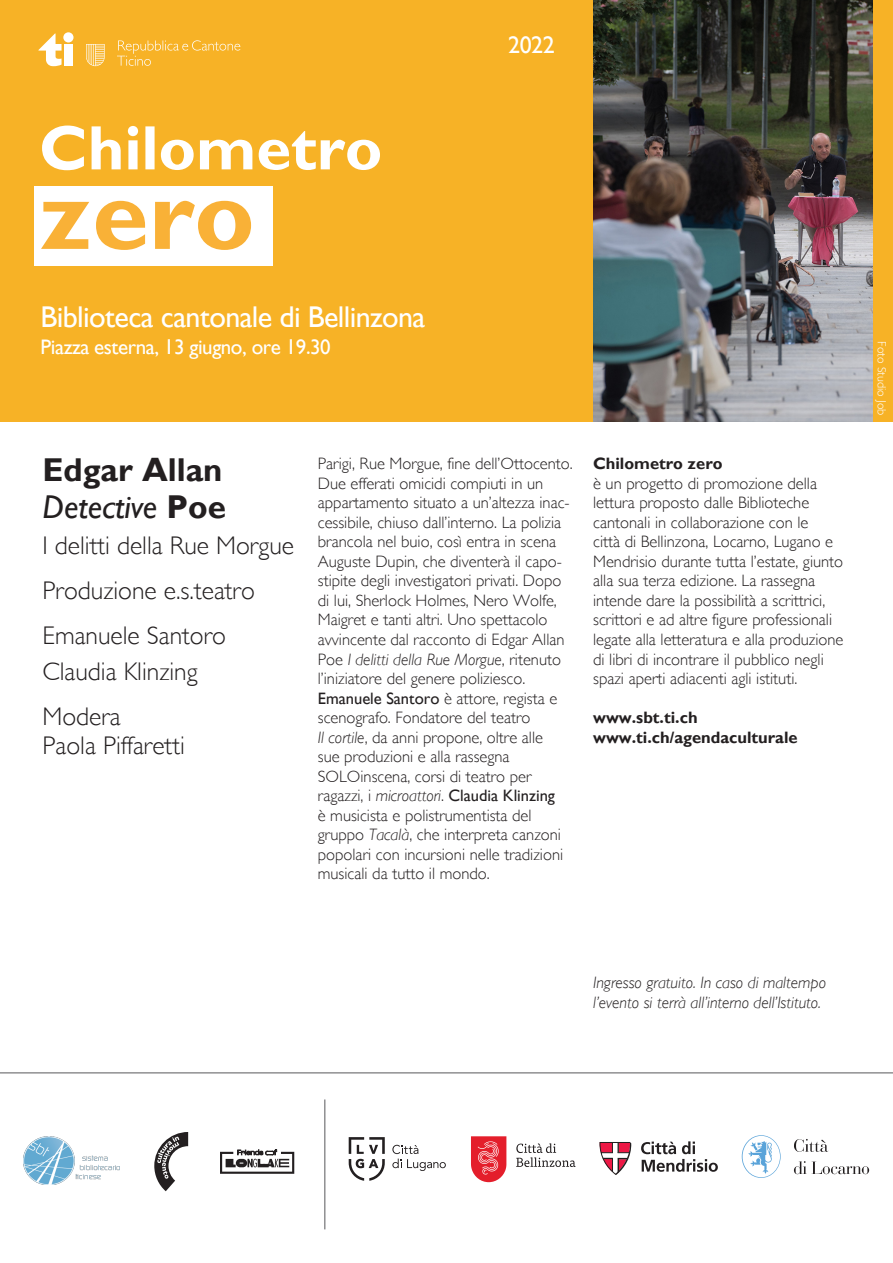
<style>
.page{position:relative;width:893px;height:1263px;background:#fff}
.page>*{position:absolute;margin:0;border:0;box-sizing:border-box;transform-origin:0 0}
.t1{font:700 102px "Gill Sans";color:#f9b137}
.t2{font:700 63px "Gill Sans";color:#fff}
.t3{font:italic 33px "Gill Sans";color:#231f20}
.t4{font:700 33px "Gill Sans";color:#231f20}
.t5{font:30px "Gill Sans";letter-spacing:-.02em;color:#fff}
.t6{font:300 25.5px "Gill Sans";color:#231f20}
.t7{font:24px "Gill Sans";color:#fff}
.t8{font:21px "Gill Sans";letter-spacing:-.02em;color:#fff}
.t9{font:300 16.5px/19.5px "Gill Sans";color:#231f20}
.t10{font:italic 300 16.5px/19.5px "Gill Sans";color:#231f20}
.t11{font:700 16.5px/19.5px "Gill Sans";color:#231f20}
.t12{font:16.5px "Gill Sans";color:#231f20}
.t13{font:300 12px "Gill Sans";color:#fff}
.s1{font-weight:700;font-style:normal}
.s2{font-style:italic}
.s3{font-weight:400}
.s4{font-weight:300}
.s5{font-weight:300;font-style:italic}
</style>
<div class="page">
<svg style="left:794px;top:1139px;width:75px;height:35px"></svg>
<svg style="left:742px;top:1135px;width:39px;height:43px"></svg>
<svg style="left:349px;top:1137px;width:36px;height:44px"></svg>
<svg style="left:392px;top:1145px;width:54px;height:26px"></svg>
<svg style="left:471px;top:1136px;width:35px;height:46px;background:#e84853"></svg>
<svg style="left:516px;top:1143px;width:59px;height:24px"></svg>
<svg style="left:599px;top:1142px;width:33px;height:33px"></svg>
<svg style="left:641px;top:1141px;width:77px;height:31px"></svg>
<img style="left:23px;top:1136px;width:96px;height:48px">
<svg style="left:220px;top:1149px;width:74px;height:25px"></svg>
<svg style="left:154px;top:1132px;width:34px;height:59px"></svg>
<hr style="left:0;top:1073px;width:893px;height:1px;background:#57585a">
<hr style="left:325px;top:1099px;width:1px;height:130px;background:#57585a">
<div style="left:0;top:0;width:893px;height:421px;background:#f7b226"></div>
<div style="left:34px;top:186px;width:239px;height:80px;background:#fff"></div>
<div style="left:64px;top:44px;width:9px;height:22px;background:#fff"></div>
<div style="left:63px;top:32px;width:11px;height:10px;background:#fff;border-radius:50%"></div>
<svg style="left:38px;top:34px;width:24px;height:32px"></svg>
<svg style="left:117px;top:40px;width:123px;height:26px;background:#f7b839"></svg>
<svg style="left:86px;top:44px;width:19px;height:22px"></svg>
<img style="left:593px;top:0;width:279px;height:421px">
<p class="t2" style="left:39px;top:111px;width:345px">Chilometro</p>
<p class="t1" style="left:39px;top:154px;width:217px">zero</p>
<p class="t7" style="left:508px;top:31px;width:48px">2022</p>
<p class="t5" style="left:41px;top:299px;width:386px">Biblioteca cantonale di Bellinzona</p>
<p class="t8" style="left:41px;top:334px;width:292px">Piazza esterna, 13 giugno, ore 19.30</p>
<p class="t13" style="left:889px;top:341px;width:75px;rotate:90deg">Foto Studio Job</p>
<p class="t4" style="left:43px;top:450px;width:181px">Edgar Allan</p>
<p class="t3" style="left:43px;top:488px;width:185px">Detective <span class="s1">Poe</span></p>
<p class="t6" style="left:43px;top:531px;width:253px">I delitti della Rue Morgue</p>
<p class="t6" style="left:43px;top:576px;width:214px">Produzione e.s.teatro</p>
<p class="t6" style="left:43px;top:621px;width:185px">Emanuele Santoro</p>
<p class="t6" style="left:43px;top:657px;width:157px">Claudia Klinzing</p>
<p class="t6" style="left:43px;top:702px;width:80px">Modera</p>
<p class="t6" style="left:43px;top:730px;width:144px">Paola Piffaretti</p>
<p class="t9" style="left:318px;top:454px;width:256px">Parigi, Rue Morgue, fine dell’Ottocento.<br>Due efferati omicidi compiuti in un appartamento situato a un’altezza inac&shy;cessibile, chiuso dall’interno. La polizia brancola nel buio, così entra in scena Auguste Dupin, che diventerà il capo&shy;stipite degli investigatori privati. Dopo di lui, Sherlock Holmes, Nero Wolfe, Maigret e tanti altri. Uno spettacolo avvincente dal racconto di Edgar Allan Poe <span class="s2">I delitti della Rue Morgue</span>, ritenuto</p>
<p class="t9" style="left:318px;top:669px;width:209px">l’iniziatore del genere poliziesco.</p>
<p class="t9" style="left:318px;top:688px;width:241px"><span class="s3">Emanuele Santoro</span> è attore, regista e scenografo. Fondatore del teatro</p>
<p class="t9" style="left:318px;top:727px;width:227px"><span class="s2">Il cortile</span>, da anni propone, oltre alle</p>
<p class="t9" style="left:318px;top:747px;width:193px">sue produzioni e alla rassegna</p>
<p class="t9" style="left:318px;top:766px;width:215px">SOLOinscena, corsi di teatro per</p>
<p class="t12" style="left:318px;top:786px;width:239px"><span class="s4">ragazzi, i</span> <span class="s5">microattori</span><span class="s4">.</span> Claudia Klinzing</p>
<p class="t9" style="left:318px;top:805px;width:247px">è musicista e polistrumentista del gruppo <span class="s2">Tacalà</span>, che interpreta canzoni popolari con incursioni nelle tradizioni musicali da tutto il mondo.</p>
<p class="t11" style="left:593px;top:454px;width:131px">Chilometro zero</p>
<p class="t9" style="left:593px;top:474px;width:252px">è un progetto di promozione della lettura proposto dalle Biblioteche cantonali in collaborazione con le<br>città di Bellinzona, Locarno, Lugano e Mendrisio durante tutta l’estate, giunto alla sua terza edizione. La rassegna intende dare la possibilità a scrittrici, scrittori e ad altre figure professionali legate alla letteratura e alla produzione di libri di incontrare il pubblico negli spazi aperti adiacenti agli istituti.</p>
<p class="t11" style="left:593px;top:708px;width:206px">www.sbt.ti.ch www.ti.ch/agendaculturale</p>
<p class="t10" style="left:593px;top:973px;width:234px">Ingresso gratuito. In caso di maltempo l’evento si terrà all’interno dell’Istituto.</p>
</div>
